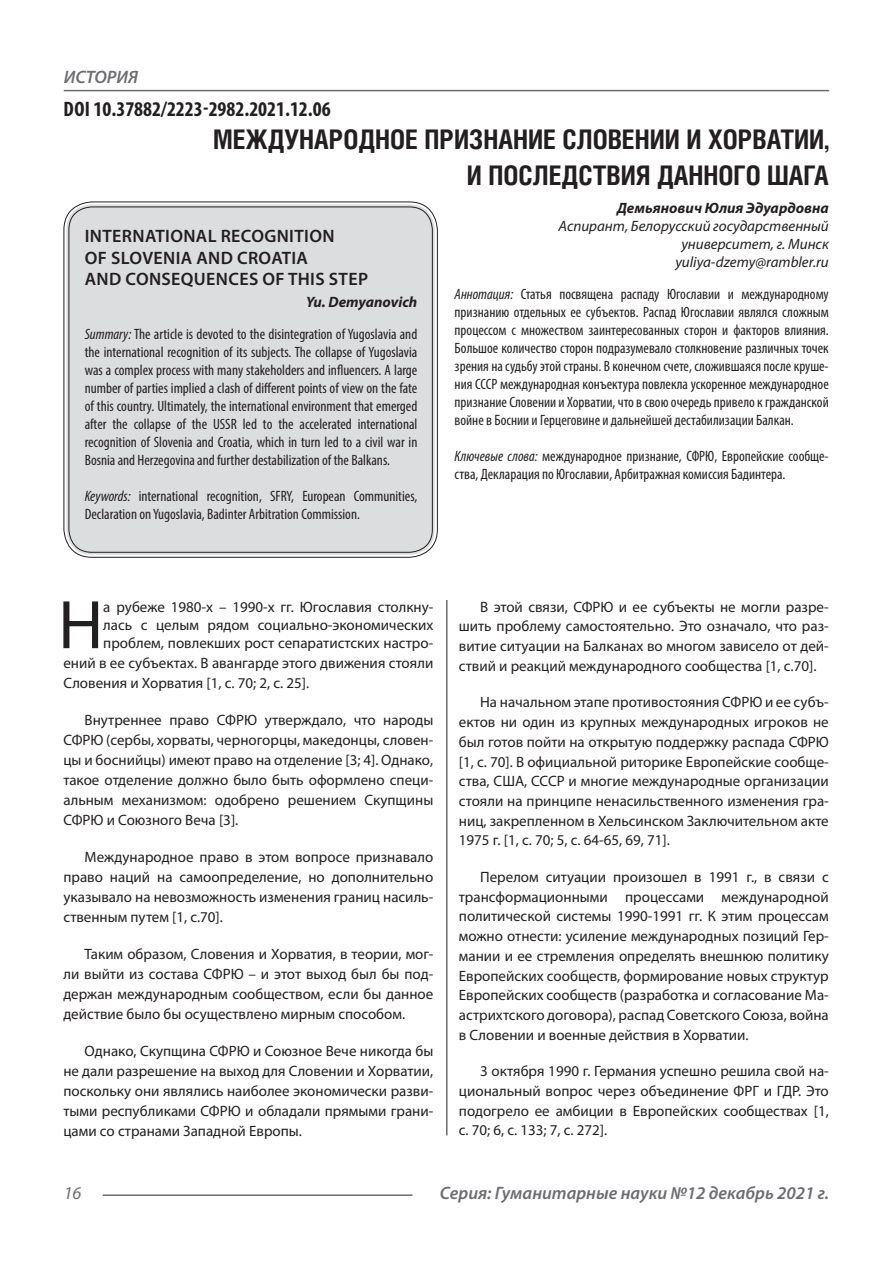
<style>
.page{position:relative;width:893px;height:1263px;background:#fff}
.page>*{position:absolute;margin:0;border:0;box-sizing:border-box;transform-origin:0 0}
.Статья_текст_первый{font:69.3px "Myriad Pro";color:#231f20}
.Статья_название{font:700 27px/36px "Helios Cond C";color:#231f20;text-align:right}
.ДОИ{font:700 condensed 21px "Myriad Pro";color:#231f20}
.Статья_название_англ{font:600 18px/21.6px "Myriad Pro";letter-spacing:.02em;color:#231f20}
.t1{font:italic 600 18px "Myriad Pro";color:#6c6d70}
.t2{font:italic 18px "Myriad Pro";color:#6c6d70}
.Статья_текст{font:15px/19.6px "Myriad Pro";color:#231f20;text-align:justify}
.Статья_аннотация_анг{font:condensed 15px/18px "Myriad Pro";color:#231f20;text-align:justify}
.Статья_аннотация_тек{font:condensed 15px/18px "Myriad Pro";color:#231f20;text-align:justify}
.Статья_текст_первый-2{font:15px/18.3px "Myriad Pro";color:#231f20;text-align:justify}
.Статья_автор_инфо{font:italic 15px/18px "Myriad Pro";color:#231f20;text-align:right}
.Статья_автор_инфо-2{font:italic 700 15px "Myriad Pro";color:#231f20}
.Статья_автор_англ{font:italic 700 15px "Myriad Pro";color:#231f20}
.s1{font-style:italic}
</style>
<div class="page">
<hr style="left:446px;top:128px;width:1px;height:1007px;background:#231f20">
<hr style="left:103px;top:1194px;width:309px;height:2px;background:#6c6d70">
<hr style="left:64px;top:90px;width:765px;height:1px;background:#6c6d70">
<div style="left:66px;top:204px;width:369px;height:351px;background:#dcdddf;border-radius:26px"></div>
<div style="left:68px;top:206px;width:365px;height:347px;border:1px solid #231f20;border-radius:23px"></div>
<p class="t1" style="left:64px;top:66px;width:76px">ИСТОРИЯ</p>
<p class="ДОИ" style="left:64px;top:96px;width:269px">DOI 10.37882/2223-2982.2021.12.06</p>
<p class="Статья_название" style="left:213px;top:121px;width:617px">МЕЖДУНАРОДНОЕ ПРИЗНАНИЕ СЛОВЕНИИ И ХОРВАТИИ,<br>И ПОСЛЕДСТВИЯ ДАННОГО ШАГА</p>
<p class="Статья_автор_инфо-2" style="left:617px;top:198px;width:213px">Демьянович Юлия Эдуардовна</p>
<p class="Статья_автор_инфо" style="left:559px;top:216px;width:272px">Аспирант, Белорусский государственный университет, г. Минск</p>
<p class="Статья_автор_инфо" style="left:675px;top:252px;width:155px">yuliya-dzemy@rambler.ru</p>
<p class="Статья_аннотация_тек" style="left:455px;top:285px;width:376px"><span class="s1">Аннотация:</span> Статья посвящена распаду Югославии и международному признанию отдельных ее субъектов. Распад Югославии являлся сложным процессом с множеством заинтересованных сторон и факторов влияния.<br>Большое количество сторон подразумевало столкновение различных точек зрения на судьбу этой страны. В конечном счете, сложившаяся после круше&shy;ния СССР международная конъектура повлекла ускоренное международное признание Словении и Хорватии, что в свою очередь привело к гражданской войне в Боснии и Герцеговине и дальнейшей дестабилизации Балкан.</p>
<p class="Статья_аннотация_тек" style="left:455px;top:447px;width:376px"><span class="s1">Ключевые слова:</span> международное признание, СФРЮ, Европейские сообще&shy;ства, Декларация по Югославии, Арбитражная комиссия Бадинтера.</p>
<p class="Статья_название_англ" style="left:85px;top:225px;width:285px">INTERNATIONAL RECOGNITION<br>OF SLOVENIA AND CROATIA<br>AND CONSEQUENCES OF THIS STEP</p>
<p class="Статья_автор_англ" style="left:306px;top:292px;width:113px">Yu. Demyanovich</p>
<p class="Статья_аннотация_анг" style="left:85px;top:325px;width:334px"><span class="s1">Summary:</span> The article is devoted to the disintegration of Yugoslavia and the international recognition of its subjects. The collapse of Yugoslavia was a complex process with many stakeholders and influencers. A large number of parties implied a clash of different points of view on the fate of this country. Ultimately, the international environment that emerged after the collapse of the USSR led to the accelerated international recognition of Slovenia and Croatia, which in turn led to a civil war in Bosnia and Herzegovina and further destabilization of the Balkans.</p>
<p class="Статья_аннотация_анг" style="left:85px;top:487px;width:334px"><span class="s1">Keywords:</span> international recognition, SFRY, European Communities,<br>Declaration on Yugoslavia, Badinter Arbitration Commission.</p>
<p class="Статья_текст_первый" style="left:58px;top:582px;width:47px">Н</p>
<p class="Статья_текст_первый-2" style="left:103px;top:597px;width:332px">а рубеже 1980-х – 1990-х гг. Югославия столкну&shy;лась с целым рядом социально-экономических проблем, повлекших рост сепаратистских настро-</p>
<p class="Статья_текст_первый-2" style="left:63px;top:653px;width:371px;line-height:20px">ений в ее субъектах. В авангарде этого движения стояли<br>Словения и Хорватия [1, с. 70; 2, с. 25].</p>
<p class="Статья_текст" style="left:63px;top:710px;width:371px;text-indent:21px">Внутреннее право СФРЮ утверждало, что народы СФРЮ (сербы, хорваты, черногорцы, македонцы, словен&shy;цы и боснийцы) имеют право на отделение [3; 4]. Однако, такое отделение должно было быть оформлено специ&shy;альным механизмом: одобрено решением Скупщины СФРЮ и Союзного Веча [3].</p>
<p class="Статья_текст" style="left:63px;top:847px;width:371px;text-indent:21px">Международное право в этом вопросе признавало право наций на самоопределение, но дополнительно указывало на невозможность изменения границ насиль&shy;ственным путем [1, с.70].</p>
<p class="Статья_текст" style="left:63px;top:943px;width:371px;text-indent:21px">Таким образом, Словения и Хорватия, в теории, мог&shy;ли выйти из состава СФРЮ – и этот выход был бы под&shy;держан международным сообществом, если бы данное действие было бы осуществлено мирным способом.</p>
<p class="Статья_текст" style="left:63px;top:1040px;width:371px;text-indent:21px">Однако, Скупщина СФРЮ и Союзное Вече никогда бы не дали разрешение на выход для Словении и Хорватии, поскольку они являлись наиболее экономически разви&shy;тыми республиками СФРЮ и обладали прямыми грани&shy;цами со странами Западной Европы.</p>
<p class="Статья_текст" style="left:459px;top:597px;width:371px;text-indent:21px">В этой связи, СФРЮ и ее субъекты не могли разре&shy;шить проблему самостоятельно. Это означало, что раз&shy;витие ситуации на Балканах во многом зависело от дей&shy;ствий и реакций международного сообщества [1, с.70].</p>
<p class="Статья_текст" style="left:459px;top:692px;width:371px;text-indent:21px">На начальном этапе противостояния СФРЮ и ее субъ&shy;ектов ни один из крупных международных игроков не был готов пойти на открытую поддержку распада СФРЮ [1, с. 70]. В официальной риторике Европейские сообще&shy;ства, США, СССР и многие международные организации стояли на принципе ненасильственного изменения гра&shy;ниц, закрепленном в Хельсинском Заключительном акте 1975 г. [1, с. 70; 5, с. 64-65, 69, 71].</p>
<p class="Статья_текст" style="left:459px;top:867px;width:371px;text-indent:21px">Перелом ситуации произошел в 1991 г., в связи с трансформационными процессами международной политической системы 1990-1991 гг. К этим процессам можно отнести: усиление международных позиций Гер&shy;мании и ее стремления определять внешнюю политику Европейских сообществ, формирование новых структур Европейских сообществ (разработка и согласование Ма&shy;астрихтского договора), распад Советского Союза, война в Словении и военные действия в Хорватии.</p>
<p class="Статья_текст" style="left:459px;top:1061px;width:371px;text-indent:21px">3 октября 1990 г. Германия успешно решила свой на&shy;циональный вопрос через объединение ФРГ и ГДР. Это подогрело ее амбиции в Европейских сообществах [1, c. 70; 6, с. 133; 7, с. 272].</p>
<p class="t2" style="left:64px;top:1182px;width:19px">16</p>
<p class="t1" style="left:440px;top:1182px;width:391px">Серия: Гуманитарные науки №12 декабрь 2021 г.</p>
</div>
